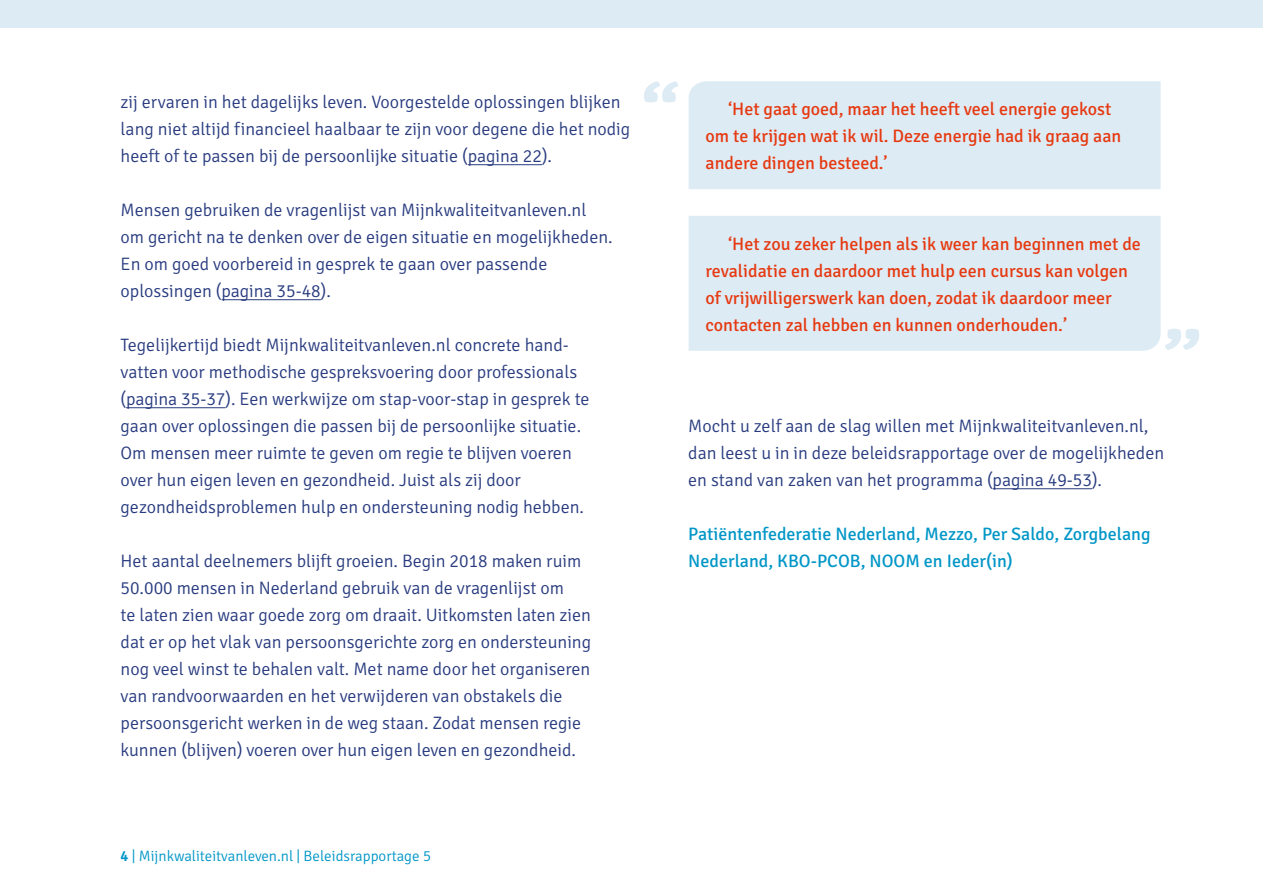
<style>
.page{position:relative;width:1263px;height:893px;background:#fff}
.page>*{position:absolute;margin:0;border:0;box-sizing:border-box;transform-origin:0 0}
.t1{font:300 18px/27px "Signika";color:#283b7f}
.t2{font:18px/27px "Signika";color:#e63910}
.t3{font:18px/27px "Signika";color:#0096c7}
.t4{font:300 15px "Signika";color:#0096c7}
.s1{font-weight:600}
</style>
<div class="page">
<div style="left:0;top:0;width:1263px;height:28px;background:#ddebf5"></div>
<hr style="left:468px;top:164px;width:74px;height:1px;background:#283b7f">
<hr style="left:221px;top:299px;width:100px;height:1px;background:#283b7f">
<hr style="left:126px;top:407px;width:99px;height:1px;background:#283b7f">
<div style="left:688px;top:81px;width:472px;height:108px;background:#ddebf5"></div>
<div style="left:688px;top:216px;width:472px;height:135px;background:#ddebf5"></div>
<svg style="left:644px;top:81px;width:34px;height:21px"></svg>
<svg style="left:1165px;top:329px;width:34px;height:21px"></svg>
<hr style="left:993px;top:488px;width:99px;height:1px;background:#283b7f">
<p class="t1" style="left:121px;top:89px;width:511px">zij ervaren in het dagelijks leven. Voorgestelde oplossingen blijken lang niet altijd financieel haalbaar te zijn voor degene die het nodig heeft of te passen bij de persoonlijke situatie (pagina 22).</p>
<p class="t1" style="left:121px;top:197px;width:494px">Mensen gebruiken de vragenlijst van Mijnkwaliteitvanleven.nl om gericht na te denken over de eigen situatie en mogelijkheden.<br>En om goed voorbereid in gesprek te gaan over passende oplossingen (pagina 35-48).</p>
<p class="t1" style="left:121px;top:332px;width:471px">Tegelijkertijd biedt Mijnkwaliteitvanleven.nl concrete hand&shy;vatten voor methodische gespreksvoering door professionals (pagina 35-37). Een werkwijze om stap-voor-stap in gesprek te gaan over oplossingen die passen bij de persoonlijke situatie.<br>Om mensen meer ruimte te geven om regie te blijven voeren over hun eigen leven en gezondheid. Juist als zij door gezondheidsproblemen hulp en ondersteuning nodig hebben.</p>
<p class="t1" style="left:121px;top:548px;width:472px">Het aantal deelnemers blijft groeien. Begin 2018 maken ruim 50.000 mensen in Nederland gebruik van de vragenlijst om<br>te laten zien waar goede zorg om draait. Uitkomsten laten zien dat er op het vlak van persoonsgerichte zorg en ondersteuning nog veel winst te behalen valt. Met name door het organiseren van randvoorwaarden en het verwijderen van obstakels die persoonsgericht werken in de weg staan. Zodat mensen regie kunnen (blijven) voeren over hun eigen leven en gezondheid.</p>
<p class="t4" style="left:121px;top:848px;width:312px"><span class="s1">4</span> | Mijnkwaliteitvanleven.nl | Beleidsrapportage 5</p>
<p class="t2" style="left:706px;top:96px;width:417px;text-indent:22px">‘Het gaat goed, maar het heeft veel energie gekost om te krijgen wat ik wil. Deze energie had ik graag aan andere dingen besteed.’</p>
<p class="t2" style="left:706px;top:230px;width:437px;text-indent:22px">‘Het zou zeker helpen als ik weer kan beginnen met de revalidatie en daardoor met hulp een cursus kan volgen of vrijwilligerswerk kan doen, zodat ik daardoor meer contacten zal hebben en kunnen onderhouden.’</p>
<p class="t1" style="left:688px;top:413px;width:462px">Mocht u zelf aan de slag willen met Mijnkwaliteitvanleven.nl,</p>
<p class="t1" style="left:688px;top:440px;width:477px">dan leest u in in deze beleidsrapportage over de mogelijkheden en stand van zaken van het programma (pagina 49-53).</p>
<p class="t3" style="left:688px;top:521px;width:464px">Patiëntenfederatie Nederland, Mezzo, Per Saldo, Zorgbelang<br>Nederland, KBO-PCOB, NOOM en Ieder(in)</p>
</div>
